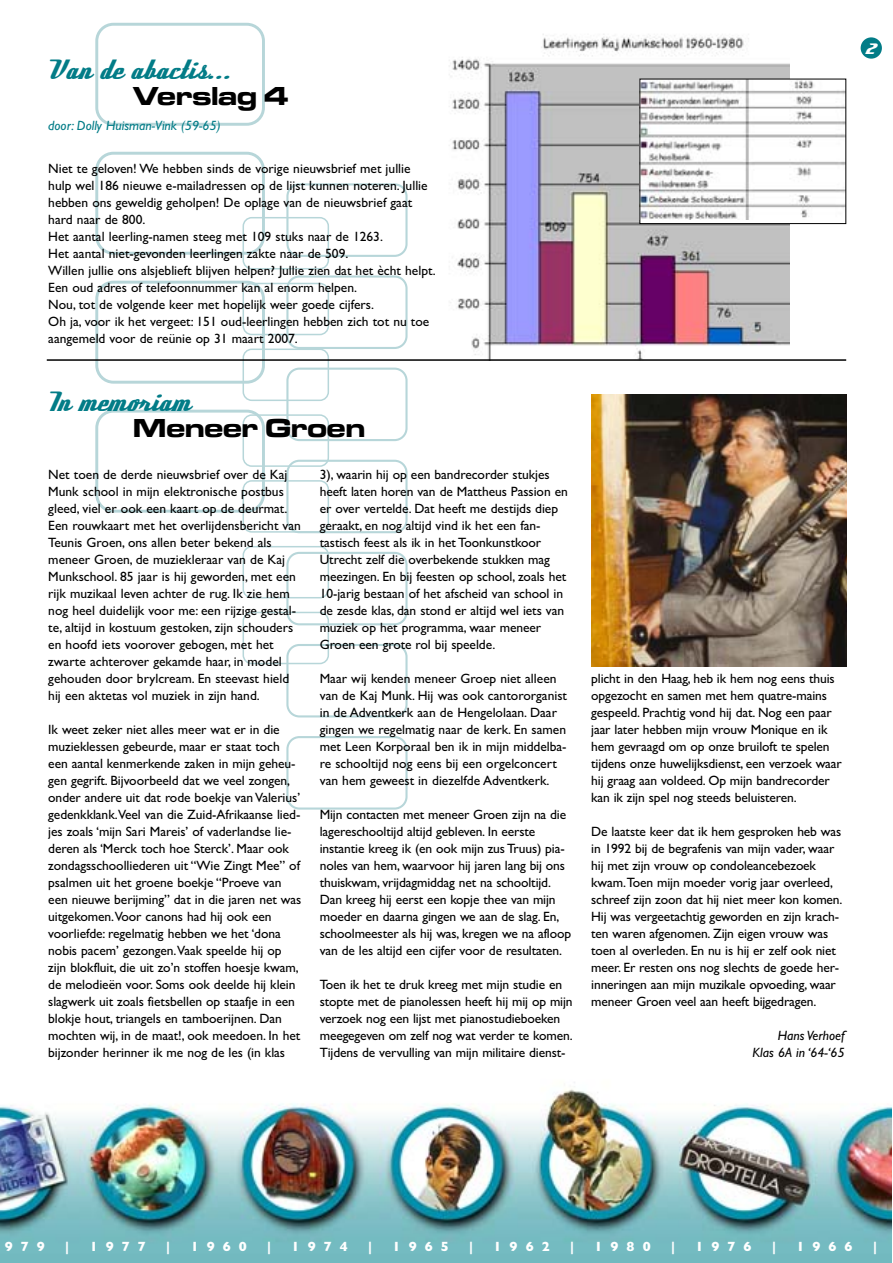
<style>
.page{position:relative;width:893px;height:1263px;background:#fff}
.page>*{position:absolute;margin:0;border:0;box-sizing:border-box;transform-origin:0 0}
.t1{font:30px "Deftone Stylus";letter-spacing:.035em;color:#027c87}
.t2{font:28.5px "Deftone Stylus";color:#fff}
.t3{font:27px "Microgramma D Bold Exte";color:#000}
.t4{font:13.5px/17.1px "Gill Sans";letter-spacing:-.005em;color:#000}
.t5{font:700 13.5px "Gill Sans";letter-spacing:.595em;color:#fff}
.t6{font:italic 13.5px "Gill Sans";color:#027c87}
.t7{font:italic 13.5px/17.1px "Gill Sans";color:#000;text-align:right}
</style>
<div class="page">
<img style="left:0;top:1082px;width:891px;height:181px">
<div style="left:861px;top:37px;width:21px;height:22px;background:#027c87;border-radius:50%"></div>
<svg style="left:242px;top:217px;width:43px;height:448px"></svg>
<svg style="left:285px;top:183px;width:123px;height:627px"></svg>
<svg style="left:95px;top:22px;width:171px;height:492px"></svg>
<img style="left:449px;top:34px;width:340px;height:325px">
<img style="left:641px;top:81px;width:203px;height:139px">
<div style="left:639px;top:79px;width:207px;height:145px;border:1px solid #000"></div>
<img style="left:591px;top:394px;width:255px;height:272px">
<hr style="left:47px;top:359px;width:799px;height:2px;background:#000">
<h1 class="t1" style="left:48px;top:58px;width:183px">Van de abactis...</h1>
<h3 class="t3" style="left:133px;top:85px;width:156px">Verslag 4</h3>
<p class="t6" style="left:48px;top:121px;width:174px">door: Dolly Huisman-Vink (59-65)</p>
<p class="t4" style="left:48px;top:161px;width:389px">Niet te geloven! We hebben sinds de vorige nieuwsbrief met jullie hulp wel 186 nieuwe e-mailadressen op de lijst kunnen noteren. Jullie hebben ons geweldig geholpen! De oplage van de nieuwsbrief gaat hard naar de 800.<br>Het aantal leerling-namen steeg met 109 stuks naar de 1263.<br>Het aantal niet-gevonden leerlingen zakte naar de 509.<br>Willen jullie ons alsjeblieft blijven helpen? Jullie zien dat het ècht helpt.<br>Een oud adres of telefoonnummer kan al enorm helpen.<br>Nou, tot de volgende keer met hopelijk weer goede cijfers.<br>Oh ja, voor ik het vergeet: 151 oud-leerlingen hebben zich tot nu toe aangemeld voor de reünie op 31 maart 2007.</p>
<h1 class="t1" style="left:48px;top:390px;width:141px">In memoriam</h1>
<h3 class="t3" style="left:133px;top:417px;width:233px">Meneer Groen</h3>
<p class="t4" style="left:48px;top:467px;width:254px">Net toen de derde nieuwsbrief over de Kaj Munk school in mijn elektronische postbus gleed, viel er ook een kaart op de deurmat.<br>Een rouwkaart met het overlijdensbericht van Teunis Groen, ons allen beter bekend als meneer Groen, de muziekleraar van de Kaj Munkschool. 85 jaar is hij geworden, met een rijk muzikaal leven achter de rug. Ik zie hem nog heel duidelijk voor me: een rijzige gestal&shy;te, altijd in kostuum gestoken, zijn schouders en hoofd iets voorover gebogen, met het zwarte achterover gekamde haar, in model gehouden door brylcream. En steevast hield hij een aktetas vol muziek in zijn hand.</p>
<p class="t4" style="left:48px;top:723px;width:255px">Ik weet zeker niet alles meer wat er in die muzieklessen gebeurde, maar er staat toch een aantal kenmerkende zaken in mijn geheu&shy;gen gegrift. Bijvoorbeeld dat we veel zongen, onder andere uit dat rode boekje van Valerius’ gedenkklank.Veel van die Zuid-Afrikaanse lied&shy;jes zoals ‘mijn Sari Mareis’ of vaderlandse lie&shy;deren als ‘Merck toch hoe Sterck’. Maar ook zondagsschoolliederen uit “Wie Zingt Mee” of psalmen uit het groene boekje “Proeve van een nieuwe berijming” dat in die jaren net was uitgekomen.Voor canons had hij ook een voorliefde: regelmatig hebben we het ‘dona nobis pacem’ gezongen.Vaak speelde hij op zijn blokfluit, die uit zo’n stoffen hoesje kwam, de melodieën voor. Soms ook deelde hij klein slagwerk uit zoals fietsbellen op staafje in een blokje hout, triangels en tamboerijnen. Dan mochten wij, in de maat!, ook meedoen. In het bijzonder herinner ik me nog de les (in klas</p>
<p class="t4" style="left:320px;top:467px;width:250px">3), waarin hij op een bandrecorder stukjes heeft laten horen van de Mattheus Passion en er over vertelde. Dat heeft me destijds diep geraakt, en nog altijd vind ik het een fan&shy;tastisch feest als ik in het Toonkunstkoor Utrecht zelf die overbekende stukken mag meezingen. En bij feesten op school, zoals het 10-jarig bestaan of het afscheid van school in de zesde klas, dan stond er altijd wel iets van muziek op het programma, waar meneer Groen een grote rol bij speelde.</p>
<p class="t4" style="left:320px;top:672px;width:249px">Maar wij kenden meneer Groep niet alleen van de Kaj Munk. Hij was ook cantororganist in de Adventkerk aan de Hengelolaan. Daar gingen we regelmatig naar de kerk. En samen met Leen Korporaal ben ik in mijn middelba&shy;re schooltijd nog eens bij een orgelconcert van hem geweest in diezelfde Adventkerk.</p>
<p class="t4" style="left:320px;top:808px;width:253px">Mijn contacten met meneer Groen zijn na die lagereschooltijd altijd gebleven. In eerste instantie kreeg ik (en ook mijn zus Truus) pia&shy;noles van hem, waarvoor hij jaren lang bij ons thuiskwam, vrijdagmiddag net na schooltijd.<br>Dan kreeg hij eerst een kopje thee van mijn moeder en daarna gingen we aan de slag. En, schoolmeester als hij was, kregen we na afloop van de les altijd een cijfer voor de resultaten.</p>
<p class="t4" style="left:320px;top:978px;width:254px">Toen ik het te druk kreeg met mijn studie en stopte met de pianolessen heeft hij mij op mijn verzoek nog een lijst met pianostudieboeken meegegeven om zelf nog wat verder te komen.<br>Tijdens de vervulling van mijn militaire dienst-</p>
<h2 class="t2" style="left:865px;top:34px;width:11px">2</h2>
<p class="t4" style="left:591px;top:672px;width:252px">plicht in den Haag, heb ik hem nog eens thuis opgezocht en samen met hem quatre-mains gespeeld. Prachtig vond hij dat. Nog een paar jaar later hebben mijn vrouw Monique en ik hem gevraagd om op onze bruiloft te spelen tijdens onze huwelijksdienst, een verzoek waar hij graag aan voldeed. Op mijn bandrecorder kan ik zijn spel nog steeds beluisteren.</p>
<p class="t4" style="left:591px;top:825px;width:253px">De laatste keer dat ik hem gesproken heb was in 1992 bij de begrafenis van mijn vader, waar hij met zijn vrouw op condoleancebezoek kwam.Toen mijn moeder vorig jaar overleed, schreef zijn zoon dat hij niet meer kon komen.<br>Hij was vergeetachtig geworden en zijn krach&shy;ten waren afgenomen. Zijn eigen vrouw was toen al overleden. En nu is hij er zelf ook niet meer. Er resten ons nog slechts de goede her&shy;inneringen aan mijn muzikale opvoeding, waar meneer Groen veel aan heeft bijgedragen.</p>
<p class="t7" style="left:753px;top:1029px;width:94px">Hans Verhoef<br>Klas 6A in ‘64-‘65</p>
<p class="t5" style="left:5px;top:1241px;width:42px">979</p>
<p class="t5" style="left:65px;top:1241px;width:5px">|</p>
<p class="t5" style="left:90px;top:1241px;width:58px">1977</p>
<p class="t5" style="left:166px;top:1241px;width:5px">|</p>
<p class="t5" style="left:191px;top:1241px;width:58px">1960</p>
<p class="t5" style="left:267px;top:1241px;width:5px">|</p>
<p class="t5" style="left:292px;top:1241px;width:58px">1974</p>
<p class="t5" style="left:368px;top:1241px;width:5px">|</p>
<p class="t5" style="left:393px;top:1241px;width:58px">1965</p>
<p class="t5" style="left:469px;top:1241px;width:5px">|</p>
<p class="t5" style="left:494px;top:1241px;width:58px">1962</p>
<p class="t5" style="left:570px;top:1241px;width:5px">|</p>
<p class="t5" style="left:595px;top:1241px;width:58px">1980</p>
<p class="t5" style="left:671px;top:1241px;width:5px">|</p>
<p class="t5" style="left:695px;top:1241px;width:58px">1976</p>
<p class="t5" style="left:772px;top:1241px;width:5px">|</p>
<p class="t5" style="left:796px;top:1241px;width:58px">1966</p>
<p class="t5" style="left:873px;top:1241px;width:5px">|</p>
</div>
